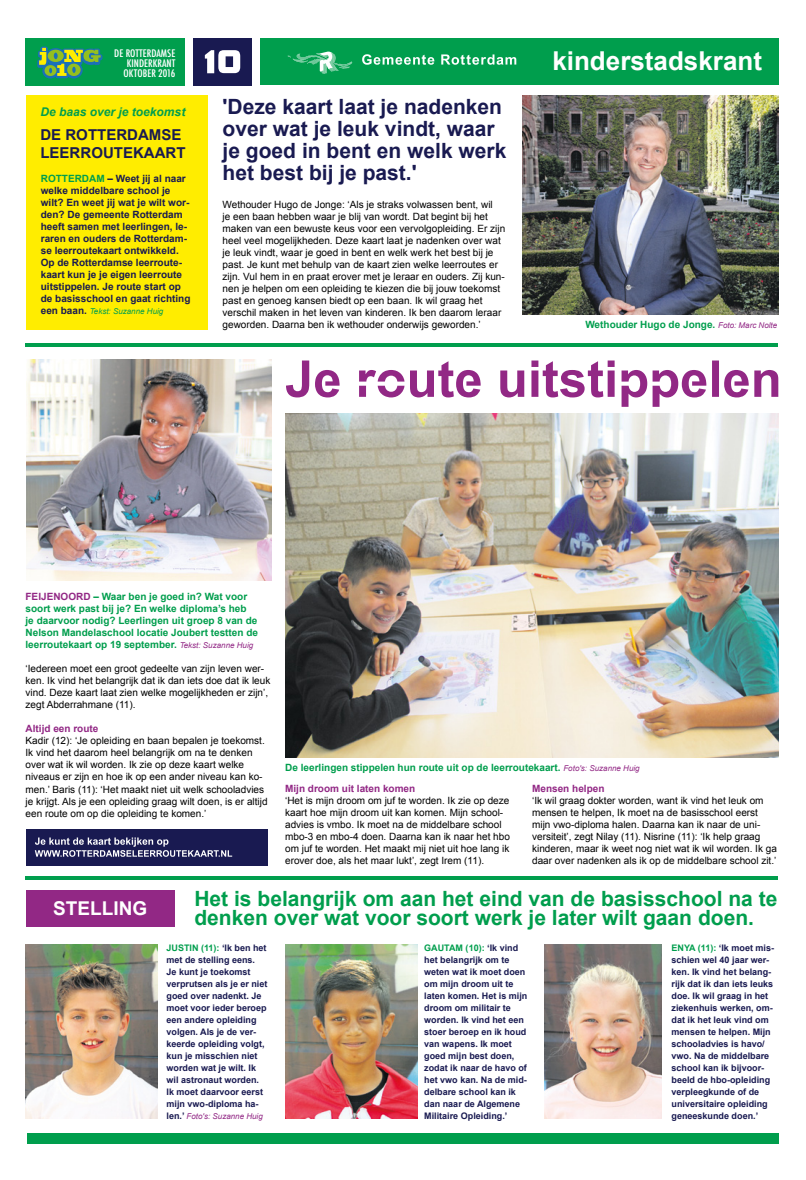
<style>
.page{position:relative;width:806px;height:1180px;background:#fff}
.page>*{position:absolute;margin:0;border:0;box-sizing:border-box;transform-origin:0 0}
.t1{font:700 26px "Arial";color:#fff}
.t2{font:700 21px/19px "Arial";color:#009e4d}
.t3{font:700 21px/22px "Arial";color:#191a51}
.t4{font:700 19px "Arial";color:#fff}
.t5{font:700 15px "Arial";color:#191a51}
.t6{font:italic 700 12px "Arial";color:#009e4d}
.t7{font:500 condensed 10.1px "Futura";color:#fff;scale:1.09 1}
.t8{font:10px/12px "Arial";color:#000}
.t9{font:700 10px/12px "Arial";color:#009e4d}
.t10{font:700 10px/12px "Arial";color:#191a51}
.t11{font:700 10px "Arial";color:#922885}
.t12{font:700 9px/12px "Arial";color:#191a51}
.t13{font:italic 8px "Arial";color:#009e4d}
.t14{font:italic 8px "Arial";color:#922885}
.s1{color:#009e4d}
.s2{font-weight:700;font-style:normal;font-size:10px;color:#191a51}
.s3{font-weight:400;font-style:italic;font-size:8px;color:#922885}
.s4{color:#922885}
.s5{font-weight:700;font-style:normal;font-size:9px;color:#191a51}
</style>
<div class="page">
<hr style="left:26px;top:343px;width:751px;height:3px;background:#009e4d">
<hr style="left:26px;top:876px;width:751px;height:3px;background:#009e4d">
<img style="left:285px;top:413px;width:492px;height:344px">
<img style="left:522px;top:95px;width:255px;height:220px">
<img style="left:26px;top:359px;width:245px;height:221px">
<img style="left:544px;top:944px;width:116px;height:174px">
<img style="left:285px;top:944px;width:132px;height:174px">
<img style="left:26px;top:944px;width:131px;height:174px">
<div style="left:260px;top:38px;width:517px;height:47px;background:#009e4d"></div>
<div style="left:193px;top:38px;width:58px;height:47px;background:#191a51"></div>
<div style="left:26px;top:828px;width:241px;height:36px;background:#191a51"></div>
<svg style="left:205px;top:50px;width:35px;height:23px"></svg>
<div style="left:25px;top:38px;width:160px;height:47px;background:#009e4d"></div>
<svg style="left:37px;top:47px;width:65px;height:31px"></svg>
<div style="left:27px;top:1132px;width:750px;height:11px;background:#009e4d"></div>
<svg style="left:287px;top:51px;width:65px;height:23px"></svg>
<svg style="left:362px;top:54px;width:72px;height:11px"></svg>
<svg style="left:441px;top:54px;width:75px;height:11px"></svg>
<div style="left:26px;top:95px;width:182px;height:234px;background:#ffed00"></div>
<div style="left:26px;top:890px;width:148px;height:36px;background:#922885"></div>
<svg style="left:286px;top:360px;width:491px;height:47px"></svg>
<svg style="left:35px;top:837px;width:197px;height:19px"></svg>
<p class="t7" style="left:114px;top:47px;width:57px">DE ROTTERDAMSE</p>
<p class="t7" style="left:127px;top:57px;width:46px">KINDERKRANT</p>
<p class="t7" style="left:123px;top:67px;width:6px">OKTO</p>
<p class="t7" style="left:143px;top:67px;width:31px">BER 2016</p>
<p class="t6" style="left:40px;top:103px;width:146px">De baas over je toekomst</p>
<h3 class="t5" style="left:40px;top:124px;width:78px">De Rotterdam</h3>
<h3 class="t5" style="left:161px;top:124px;width:20px">se</h3>
<h3 class="t5" style="left:40px;top:142px;width:12px">leerro</h3>
<h3 class="t5" style="left:103px;top:142px;width:53px">utekaar</h3>
<h3 class="t5" style="left:176px;top:142px;width:11px">t</h3>
<p class="t10" style="left:41px;top:173px;width:151px"><span class="s1">ROTTERDAM</span> – Weet jij al naar welke middelbare school je wilt? En weet jij wat je wilt wor&shy;den? De gemeente Rotterdam heeft samen met leerlingen, le&shy;raren en ouders de Rotterdam&shy;se leerroutekaart ontwikkeld.<br>Op de Rotterdamse leerroute&shy;kaart kun je je eigen leerroute uitstippelen. Je route start op de basisschool en gaat richting</p>
<p class="t13" style="left:41px;top:306px;width:124px"><span class="s2">een baan.</span> Tekst: Suzanne Huig</p>
<h2 class="t3" style="left:222px;top:97px;width:285px">'Deze kaart laat je nadenken over wat je leuk vindt, waar je goed in bent en welk werk het best bij je past.'</h2>
<p class="t8" style="left:222px;top:198px;width:284px">Wethouder Hugo de Jonge: ‘Als je straks volwassen bent, wil<br>je een baan hebben waar je blij van wordt. Dat begint bij het maken van een bewuste keus voor een vervolgopleiding. Er zijn heel veel mogelijkheden. Deze kaart laat je nadenken over wat je leuk vindt, waar je goed in bent en welk werk het best bij je past. Je kunt met behulp van de kaart zien welke leerroutes er zijn. Vul hem in en praat erover met je leraar en ouders. Zij kun&shy;nen je helpen om een opleiding te kiezen die bij jouw toekomst past en genoeg kansen biedt op een baan. Ik wil graag het verschil maken in het leven van kinderen. Ik ben daarom leraar geworden. Daarna ben ik wethouder onderwijs geworden.’</p>
<h1 class="t1" style="left:552px;top:43px;width:211px">kinderstadskrant</h1>
<p class="t9" style="left:585px;top:318px;width:193px">Wethouder Hugo de Jonge. <span class="s3">Foto: Marc Nolte</span></p>
<p class="t9" style="left:26px;top:591px;width:234px"><span class="s4">FEIJENOORD</span> – Waar ben je goed in? Wat voor soort werk past bij je? En welke diploma’s heb<br>je daarvoor nodig? Leerlingen uit groep 8 van de Nelson Mandelaschool locatie Joubert testten de leerroutekaart op 19 september. <span class="s3">Tekst: Suzanne Huig</span></p>
<p class="t8" style="left:26px;top:663px;width:246px">‘Iedereen moet een groot gedeelte van zijn leven wer&shy;ken. Ik vind het belangrijk dat ik dan iets doe dat ik leuk vind. Deze kaart laat zien welke mogelijkheden er zijn’, zegt Abderrahmane (11).</p>
<p class="t11" style="left:26px;top:722px;width:74px">Altijd een route</p>
<p class="t8" style="left:26px;top:735px;width:243px">Kadir (12): ‘Je opleiding en baan bepalen je toekomst.<br>Ik vind het daarom heel belangrijk om na te denken over wat ik wil worden. Ik zie op deze kaart welke niveaus er zijn en hoe ik op een ander niveau kan ko&shy;men.’ Baris (11): ‘Het maakt niet uit welk schooladvies je krijgt. Als je een opleiding graag wilt doen, is er altijd een route om op die opleiding te komen.’</p>
<p class="t9" style="left:285px;top:762px;width:356px">De leerlingen stippelen hun route uit op de leerroutekaart. <span class="s3">Foto's: Suzanne Huig</span></p>
<p class="t11" style="left:285px;top:782px;width:132px">Mijn droom uit laten komen</p>
<p class="t8" style="left:285px;top:794px;width:226px">‘Het is mijn droom om juf te worden. Ik zie op deze kaart hoe mijn droom uit kan komen. Mijn school&shy;advies is vmbo. Ik moet na de middelbare school mbo-3 en mbo-4 doen. Daarna kan ik naar het hbo om juf te worden. Het maakt mij niet uit hoe lang ik erover doe, als het maar lukt’, zegt Irem (11).</p>
<p class="t11" style="left:532px;top:782px;width:74px">Mensen helpen</p>
<p class="t8" style="left:532px;top:794px;width:246px">‘Ik wil graag dokter worden, want ik vind het leuk om mensen te helpen, Ik moet na de basisschool eerst mijn vwo-diploma halen. Daarna kan ik naar de uni&shy;versiteit’, zegt Nilay (11). Nisrine (11): ‘Ik help graag kinderen, maar ik weet nog niet wat ik wil worden. Ik ga daar over nadenken als ik op de middelbare school zit.’</p>
<h3 class="t4" style="left:53px;top:895px;width:95px">STELLING</h3>
<h2 class="t2" style="left:194px;top:889px;width:584px">Het is belangrijk om aan het eind van de basisschool na te denken over wat voor soort werk je later wilt gaan doen.</h2>
<p class="t12" style="left:671px;top:941px;width:104px"><span class="s1">Enya (11):</span> ‘Ik moet mis&shy;schien wel 40 jaar wer&shy;ken. Ik vind het belang&shy;rijk dat ik dan iets leuks doe. Ik wil graag in het ziekenhuis werken, om&shy;dat ik het leuk vind om mensen te helpen. Mijn schooladvies is havo/ vwo. Na de middelbare school kan ik bijvoor&shy;beeld de hbo-opleiding verpleegkunde of de universitaire opleiding geneeskunde doen.’</p>
<p class="t12" style="left:166px;top:941px;width:102px"><span class="s1">Justin (11):</span> ‘Ik ben het met de stelling eens.<br>Je kunt je toekomst verprutsen als je er niet goed over nadenkt. Je moet voor ieder beroep een andere opleiding volgen. Als je de ver&shy;keerde opleiding volgt, kun je misschien niet worden wat je wilt. Ik wil astronaut worden.<br>Ik moet daarvoor eerst mijn vwo-diploma ha-</p>
<p class="t14" style="left:166px;top:1110px;width:98px"><span class="s5">len.’</span> Foto's: Suzanne Huig</p>
<p class="t12" style="left:424px;top:942px;width:105px"><span class="s1">Gautam (10):</span> ‘Ik vind het belangrijk om te weten wat ik moet doen om mijn droom uit te laten komen. Het is mijn droom om militair te worden. Ik vind het een stoer beroep en ik houd van wapens. Ik moet goed mijn best doen, zodat ik naar de havo of het vwo kan. Na de mid&shy;delbare school kan ik dan naar de Algemene<br>Militaire Opleiding.’</p>
</div>
